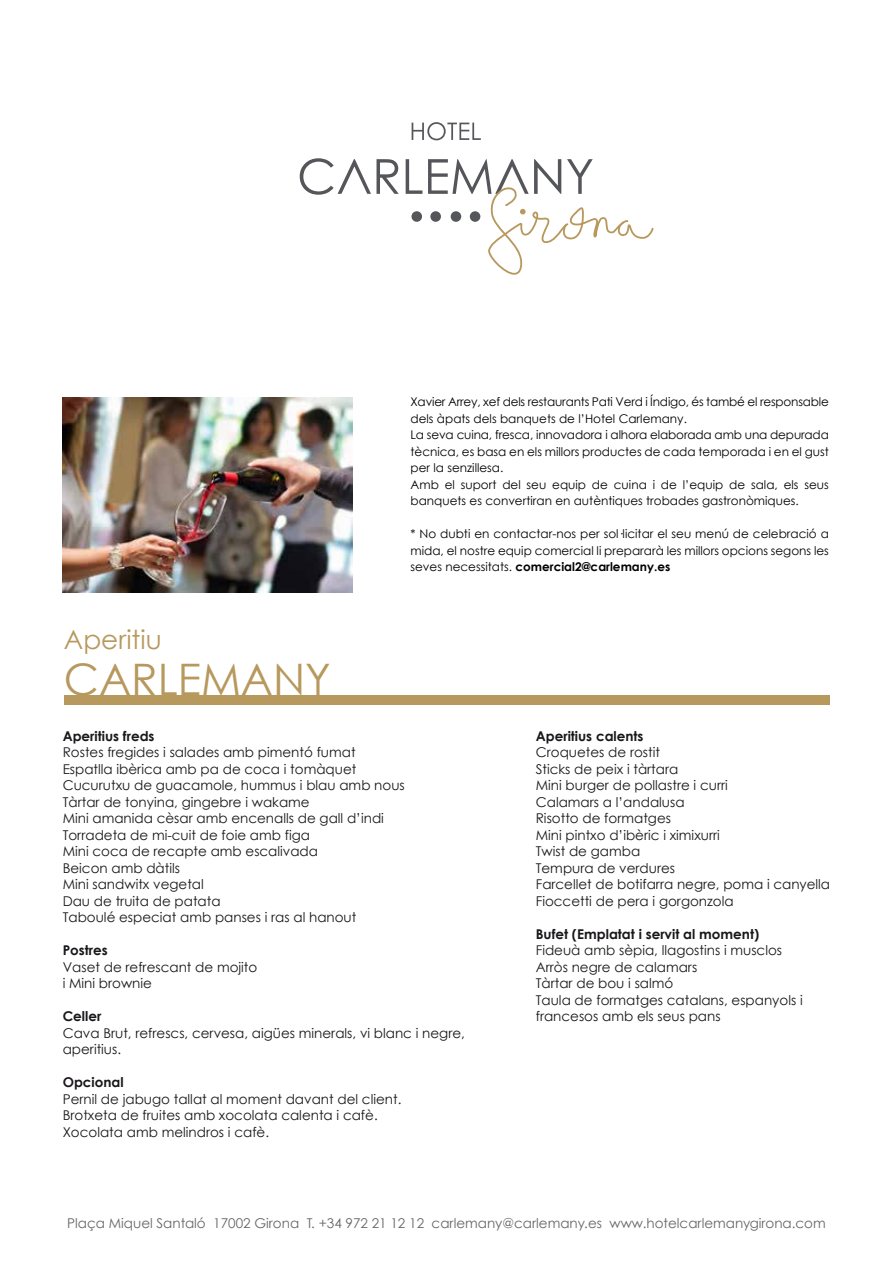
<style>
.page{position:relative;width:893px;height:1262px;background:#fff}
.page>*{position:absolute;margin:0;border:0;box-sizing:border-box;transform-origin:0 0}
.t1{font:43.35px "Century Gothic";color:#b7985d}
.t2{font:26.25px "Century Gothic";color:#b7985d}
.t3{font:13.5px/16.5px "Century Gothic";color:#1a171b}
.t4{font:13.5px "Century Gothic";color:#666}
.t5{font:700 13.5px "Century Gothic";color:#1a171b}
.t6{font:12px/16.5px "Century Gothic";color:#000}
.s1{font-weight:700}
</style>
<div class="page">
<div style="left:64px;top:695px;width:765px;height:10px;background:#b7985d"></div>
<img style="left:63px;top:397px;width:289px;height:195px">
<svg style="left:411px;top:122px;width:70px;height:18px"></svg>
<svg style="left:405px;top:159px;width:17px;height:35px"></svg>
<svg style="left:300px;top:158px;width:99px;height:37px"></svg>
<div style="left:411px;top:211px;width:11px;height:11px;background:#55565a;border-radius:50%"></div>
<svg style="left:428px;top:159px;width:225px;height:116px"></svg>
<h2 class="t2" style="left:64px;top:621px;width:99px">Aperitiu</h2>
<h1 class="t1" style="left:64px;top:649px;width:269px">CARLEMANY</h1>
<p class="t6" style="left:410px;top:393px;width:420px">Xavier Arrey, xef dels restaurants Pati Verd i Índigo, és també el responsable dels àpats dels banquets de l’Hotel Carlemany.<br>La seva cuina, fresca, innovadora i alhora elaborada amb una depurada tècnica, es basa en els millors productes de cada temporada i en el gust per la senzillesa.<br>Amb el suport del seu equip de cuina i de l’equip de sala, els seus banquets es convertiran en autèntiques trobades gastronòmiques.</p>
<p class="t6" style="left:410px;top:525px;width:420px;text-align:justify">* No dubti en contactar-nos per sol·licitar el seu menú de celebració a mida, el nostre equip comercial li prepararà les millors opcions segons les seves necessitats. <span class="s1">comercial2@carlemany.es</span></p>
<p class="t5" style="left:63px;top:725px;width:93px">Aperitius freds</p>
<p class="t3" style="left:63px;top:744px;width:343px">Rostes fregides i salades amb pimentó fumat Espatlla ibèrica amb pa de coca i tomàquet Cucurutxu de guacamole, hummus i blau amb nous Tàrtar de tonyina, gingebre i wakame<br>Mini amanida cèsar amb encenalls de gall d’indi Torradeta de mi-cuit de foie amb figa<br>Mini coca de recapte amb escalivada<br>Beicon amb dàtils<br>Mini sandwitx vegetal<br>Dau de truita de patata<br>Taboulé especiat amb panses i ras al hanout</p>
<p class="t5" style="left:63px;top:940px;width:47px">Postres</p>
<p class="t3" style="left:63px;top:958px;width:196px">Vaset de refrescant de mojito i Mini brownie</p>
<p class="t5" style="left:63px;top:1006px;width:40px">Celler</p>
<p class="t3" style="left:63px;top:1024px;width:403px">Cava Brut, refrescs, cervesa, aigües minerals, vi blanc i negre, aperitius.</p>
<p class="t5" style="left:63px;top:1072px;width:63px">Opcional</p>
<p class="t3" style="left:63px;top:1090px;width:340px">Pernil de jabugo tallat al moment davant del client.<br>Brotxeta de fruites amb xocolata calenta i cafè.<br>Xocolata amb melindros i cafè.</p>
<p class="t5" style="left:535px;top:725px;width:109px">Aperitius calents</p>
<p class="t3" style="left:535px;top:744px;width:296px">Croquetes de rostit<br>Sticks de peix i tàrtara<br>Mini burger de pollastre i curri<br>Calamars a l’andalusa<br>Risotto de formatges<br>Mini pintxo d’ibèric i ximixurri<br>Twist de gamba<br>Tempura de verdures<br>Farcellet de botifarra negre, poma i canyella<br>Fioccetti de pera i gorgonzola</p>
<p class="t5" style="left:535px;top:923px;width:225px">Bufet (Emplatat i servit al moment)</p>
<p class="t3" style="left:535px;top:941px;width:268px">Fideuà amb sèpia, llagostins i musclos<br>Arròs negre de calamars<br>Tàrtar de bou i salmó<br>Taula de formatges catalans, espanyols i francesos amb els seus pans</p>
<p class="t4" style="left:67px;top:1213px;width:760px">Plaça Miquel Santaló 17002 Girona T. +34 972 21 12 12 carlemany@carlemany.es www.hotelcarlemanygirona.com</p>
</div>
